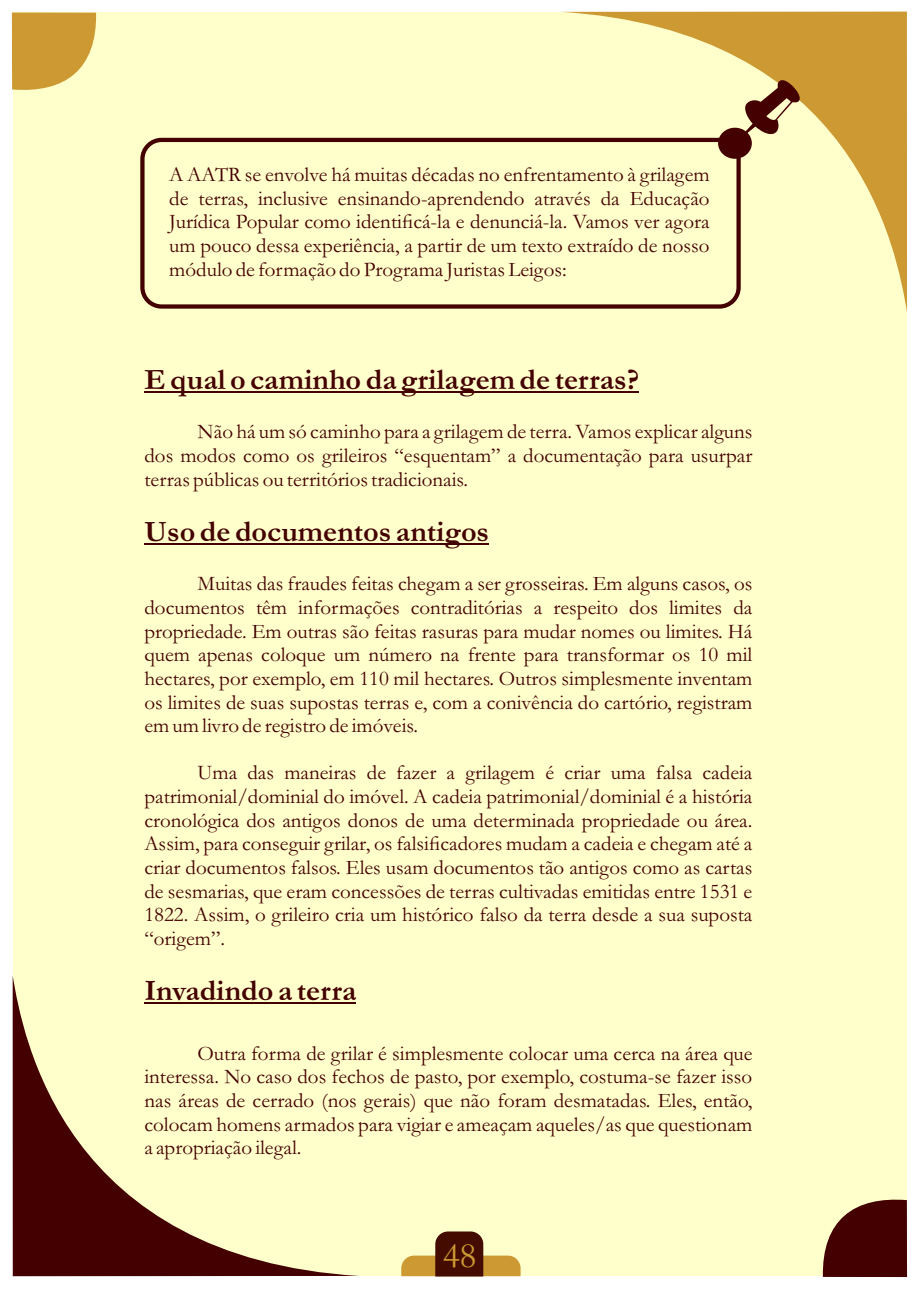
<style>
.page{position:relative;width:919px;height:1289px;background:#fff}
.page>*{position:absolute;margin:0;border:0;box-sizing:border-box;transform-origin:0 0}
.t1{font:36px "Garamond";color:#c93}
.t2{font:700 30px "Garamond";color:#400}
.t3{font:21px/23.5px "Garamond";color:#400;text-align:justify}
</style>
<div class="page">
<div style="left:13px;top:13px;width:893px;height:1263px;background:#ffc"></div>
<svg style="left:13px;top:978px;width:346px;height:298px"></svg>
<svg style="left:401px;top:1231px;width:119px;height:45px"></svg>
<svg style="left:560px;top:12px;width:346px;height:297px"></svg>
<svg style="left:822px;top:1199px;width:84px;height:77px"></svg>
<svg style="left:12px;top:13px;width:85px;height:77px;background:#d3a84a"></svg>
<div style="left:140px;top:138px;width:600px;height:170px;background:#ffc;border:4px solid #400;border-radius:19px"></div>
<hr style="left:144px;top:391px;width:495px;height:2px;background:#400">
<hr style="left:144px;top:543px;width:345px;height:2px;background:#400">
<hr style="left:144px;top:1002px;width:212px;height:2px;background:#400">
<div style="left:718px;top:128px;width:33px;height:31px;background:#400;border-radius:50%"></div>
<svg style="left:718px;top:75px;width:92px;height:76px"></svg>
<p class="t3" style="left:169px;top:165px;width:542px">A AATR se envolve há muitas décadas no enfrentamento à grilagem de terras, inclusive ensinando-aprendendo através da Educação Jurídica Popular como identificá-la e denunciá-la. Vamos ver agora um pouco dessa experiência, a partir de um texto extraído de nosso módulo de formação do Programa Juristas Leigos:</p>
<h2 class="t2" style="left:144px;top:369px;width:496px">E qual o caminho da grilagem de terras?</h2>
<p class="t3" style="left:144px;top:422px;width:609px;text-indent:53px">Não há um só caminho para a grilagem de terra. Vamos explicar alguns dos modos como os grileiros “esquentam” a documentação para usurpar terras públicas ou territórios tradicionais.</p>
<h2 class="t2" style="left:144px;top:521px;width:346px">Uso de documentos antigos</h2>
<p class="t3" style="left:144px;top:574px;width:609px;text-indent:53px">Muitas das fraudes feitas chegam a ser grosseiras. Em alguns casos, os documentos têm informações contraditórias a respeito dos limites da propriedade. Em outras são feitas rasuras para mudar nomes ou limites. Há quem apenas coloque um número na frente para transformar os 10 mil hectares, por exemplo, em 110 mil hectares. Outros simplesmente inventam os limites de suas supostas terras e, com a conivência do cartório, registram em um livro de registro de imóveis.</p>
<p class="t3" style="left:144px;top:763px;width:609px;text-indent:53px">Uma das maneiras de fazer a grilagem é criar uma falsa cadeia patrimonial/dominial do imóvel. A cadeia patrimonial/dominial é a história cronológica dos antigos donos de uma determinada propriedade ou área.<br>Assim, para conseguir grilar, os falsificadores mudam a cadeia e chegam até a criar documentos falsos. Eles usam documentos tão antigos como as cartas de sesmarias, que eram concessões de terras cultivadas emitidas entre 1531 e 1822. Assim, o grileiro cria um histórico falso da terra desde a sua suposta “origem”.</p>
<h2 class="t2" style="left:144px;top:980px;width:213px">Invadindo a terra</h2>
<p class="t3" style="left:144px;top:1043px;width:609px;text-indent:53px">Outra forma de grilar é simplesmente colocar uma cerca na área que interessa. No caso dos fechos de pasto, por exemplo, costuma-se fazer isso nas áreas de cerrado (nos gerais) que não foram desmatadas. Eles, então, colocam homens armados para vigiar e ameaçam aqueles/as que questionam a apropriação ilegal.</p>
<h1 class="t1" style="left:442px;top:1243px;width:35px">48</h1>
</div>
